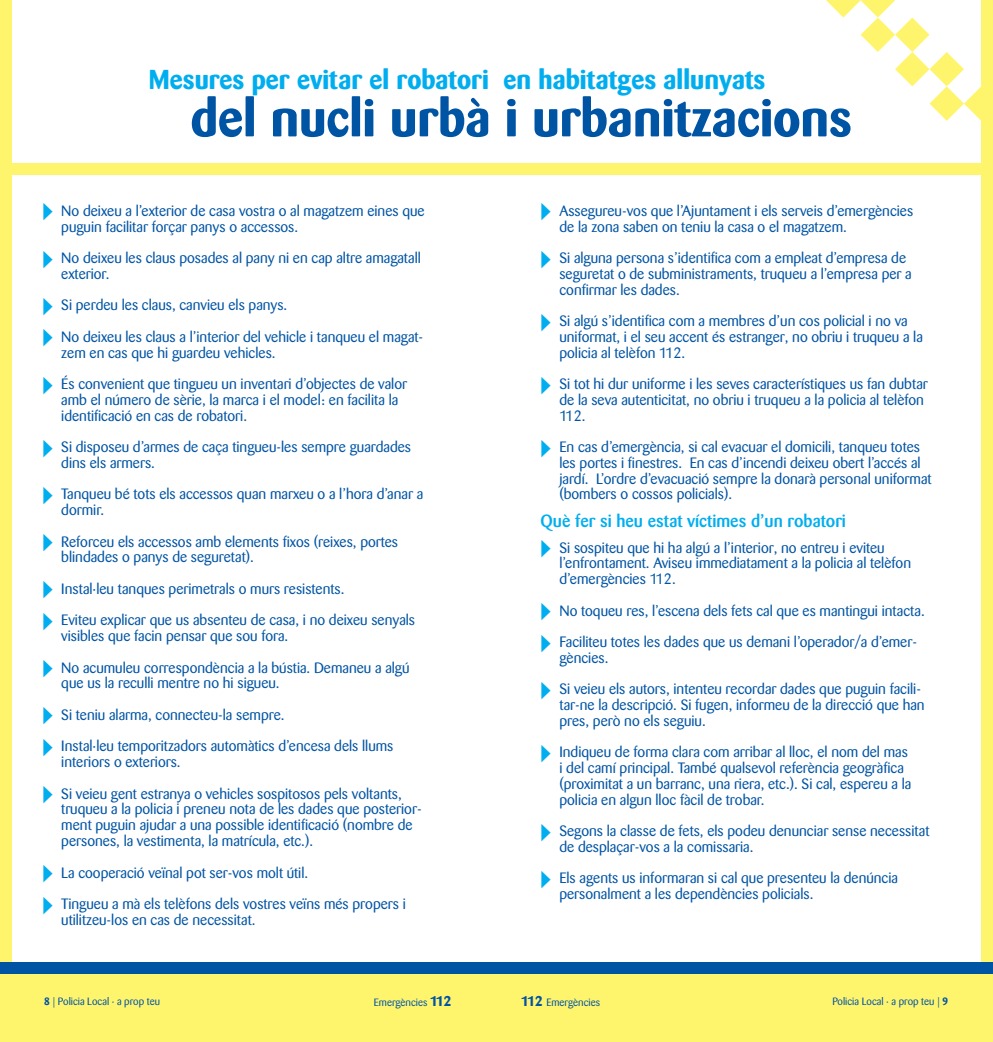
<style>
.page{position:relative;width:993px;height:1042px;background:#fff}
.page>*{position:absolute;margin:0;border:0;box-sizing:border-box;transform-origin:0 0}
.t1{font:700 52.5px "Barmeno";color:#0054a4}
.t2{font:700 27.12px "Barmeno";color:#00aeef}
.t3{font:500 17.5px "Barmeno";color:#00aeef}
.t4{font:14.88px/15.8px "Barmeno";color:#0054a4}
.t5{font:10.5px "Barmeno";color:#0054a4}
.s1{font-weight:700}
.s2{font-weight:700;font-size:14px}
</style>
<div class="page">
<div style="left:0;top:0;width:11px;height:963px;background:#fff56d"></div>
<div style="left:981px;top:0;width:11px;height:963px;background:#fff56d"></div>
<div style="left:0;top:973px;width:496px;height:69px;background:#fff56d"></div>
<div style="left:0;top:963px;width:496px;height:11px;background:#0054a4"></div>
<div style="left:496px;top:973px;width:496px;height:69px;background:#fff56d"></div>
<div style="left:496px;top:963px;width:496px;height:11px;background:#0054a4"></div>
<div style="left:0;top:164px;width:496px;height:11px;background:#fff56d"></div>
<div style="left:496px;top:164px;width:496px;height:11px;background:#fff56d"></div>
<svg style="left:826px;top:0;width:155px;height:121px"></svg>
<h2 class="t2" style="left:149px;top:63px;width:618px">Mesures per evitar el robatori en habitatges allunyats</h2>
<h1 class="t1" style="left:190px;top:86px;width:662px">del nucli urbà i urbanitzacions</h1>
<p class="t4" style="left:61px;top:203px;width:365px">No deixeu a l’exterior de casa vostra o al magatzem eines que puguin facilitar forçar panys o accessos.</p>
<p class="t4" style="left:61px;top:250px;width:361px">No deixeu les claus posades al pany ni en cap altre amagatall exterior.</p>
<p class="t4" style="left:61px;top:290px;width:363px;line-height:31.5px">Si perdeu les claus, canvieu els panys.<br>No deixeu les claus a l’interior del vehicle i tanqueu el magat-</p>
<p class="t4" style="left:61px;top:337px;width:347px;line-height:31.5px">zem en cas que hi guardeu vehicles.<br>És convenient que tingueu un inventari d’objectes de valor</p>
<p class="t4" style="left:61px;top:392px;width:338px">amb el número de sèrie, la marca i el model: en facilita la identificació en cas de robatori.</p>
<p class="t4" style="left:61px;top:439px;width:351px">Si disposeu d’armes de caça tingueu-les sempre guardades dins els armers.</p>
<p class="t4" style="left:61px;top:486px;width:363px">Tanqueu bé tots els accessos quan marxeu o a l’hora d’anar a dormir.</p>
<p class="t4" style="left:61px;top:534px;width:338px">Reforceu els accessos amb elements fixos (reixes, portes blindades o panys de seguretat).</p>
<p class="t4" style="left:61px;top:573px;width:355px;line-height:31.5px">Instal·leu tanques perimetrals o murs resistents.<br>Eviteu explicar que us absenteu de casa, i no deixeu senyals</p>
<p class="t4" style="left:61px;top:620px;width:349px;line-height:31.5px">visibles que facin pensar que sou fora.<br>No acumuleu correspondència a la bústia. Demaneu a algú</p>
<p class="t4" style="left:61px;top:668px;width:333px;line-height:31.5px">que us la reculli mentre no hi sigueu.<br>Si teniu alarma, connecteu-la sempre.<br>Instal·leu temporitzadors automàtics d’encesa dels llums</p>
<p class="t4" style="left:61px;top:746px;width:342px;line-height:31.5px">interiors o exteriors.<br>Si veieu gent estranya o vehicles sospitosos pels voltants,</p>
<p class="t4" style="left:61px;top:801px;width:362px">truqueu a la policia i preneu nota de les dades que posterior&shy;ment puguin ajudar a una possible identificació (nombre de persones, la vestimenta, la matrícula, etc.).</p>
<p class="t4" style="left:61px;top:857px;width:346px;line-height:31.5px">La cooperació veïnal pot ser-vos molt útil.<br>Tingueu a mà els telèfons dels vostres veïns més propers i</p>
<p class="t4" style="left:61px;top:912px;width:195px">utilitzeu-los en cas de necessitat.</p>
<p class="t4" style="left:559px;top:203px;width:355px">Assegureu-vos que l’Ajuntament i els serveis d’emergències de la zona saben on teniu la casa o el magatzem.</p>
<p class="t4" style="left:559px;top:250px;width:354px">Si alguna persona s’identifica com a empleat d’empresa de seguretat o de subministraments, truqueu a l’empresa per a confirmar les dades.</p>
<p class="t4" style="left:559px;top:313px;width:365px">Si algú s’identifica com a membres d’un cos policial i no va uniformat, i el seu accent és estranger, no obriu i truqueu a la policia al telèfon 112.</p>
<p class="t4" style="left:559px;top:376px;width:370px">Si tot hi dur uniforme i les seves característiques us fan dubtar de la seva autenticitat, no obriu i truqueu a la policia al telèfon<br>112.</p>
<p class="t4" style="left:559px;top:439px;width:373px">En cas d’emergència, si cal evacuar el domicili, tanqueu totes les portes i finestres. En cas d’incendi deixeu obert l’accés al jardí. L’ordre d’evacuació sempre la donarà personal uniformat (bombers o cossos policials).</p>
<p class="t3" style="left:540px;top:510px;width:307px">Què fer si heu estat víctimes d’un robatori</p>
<p class="t4" style="left:559px;top:539px;width:353px">Si sospiteu que hi ha algú a l’interior, no entreu i eviteu l’enfrontament. Aviseu immediatament a la policia al telèfon d’emergències 112.</p>
<p class="t4" style="left:559px;top:595px;width:367px;line-height:31.5px">No toqueu res, l’escena dels fets cal que es mantingui intacta.<br>Faciliteu totes les dades que us demani l’operador/a d’emer-</p>
<p class="t4" style="left:559px;top:642px;width:363px;line-height:31.5px">gències.<br>Si veieu els autors, intenteu recordar dades que puguin facili-</p>
<p class="t4" style="left:559px;top:697px;width:366px">tar-ne la descripció. Si fugen, informeu de la direcció que han pres, però no els seguiu.</p>
<p class="t4" style="left:559px;top:744px;width:353px">Indiqueu de forma clara com arribar al lloc, el nom del mas i del camí principal. També qualsevol referència geogràfica (proximitat a un barranc, una riera, etc.). Si cal, espereu a la policia en algun lloc fàcil de trobar.</p>
<p class="t4" style="left:559px;top:823px;width:371px">Segons la classe de fets, els podeu denunciar sense necessitat de desplaçar-vos a la comissaria.</p>
<p class="t4" style="left:559px;top:870px;width:340px">Els agents us informaran si cal que presenteu la denúncia personalment a les dependències policials.</p>
<p class="t5" style="left:44px;top:995px;width:117px"><span class="s1">8</span> | Policia Local · a prop teu</p>
<p class="t5" style="left:374px;top:996px;width:79px">Emergències <span class="s2">112</span></p>
<p class="t5" style="left:521px;top:996px;width:80px"><span class="s2">112</span> Emergències</p>
<p class="t5" style="left:832px;top:995px;width:117px">Policia Local · a prop teu | <span class="s1">9</span></p>
</div>
